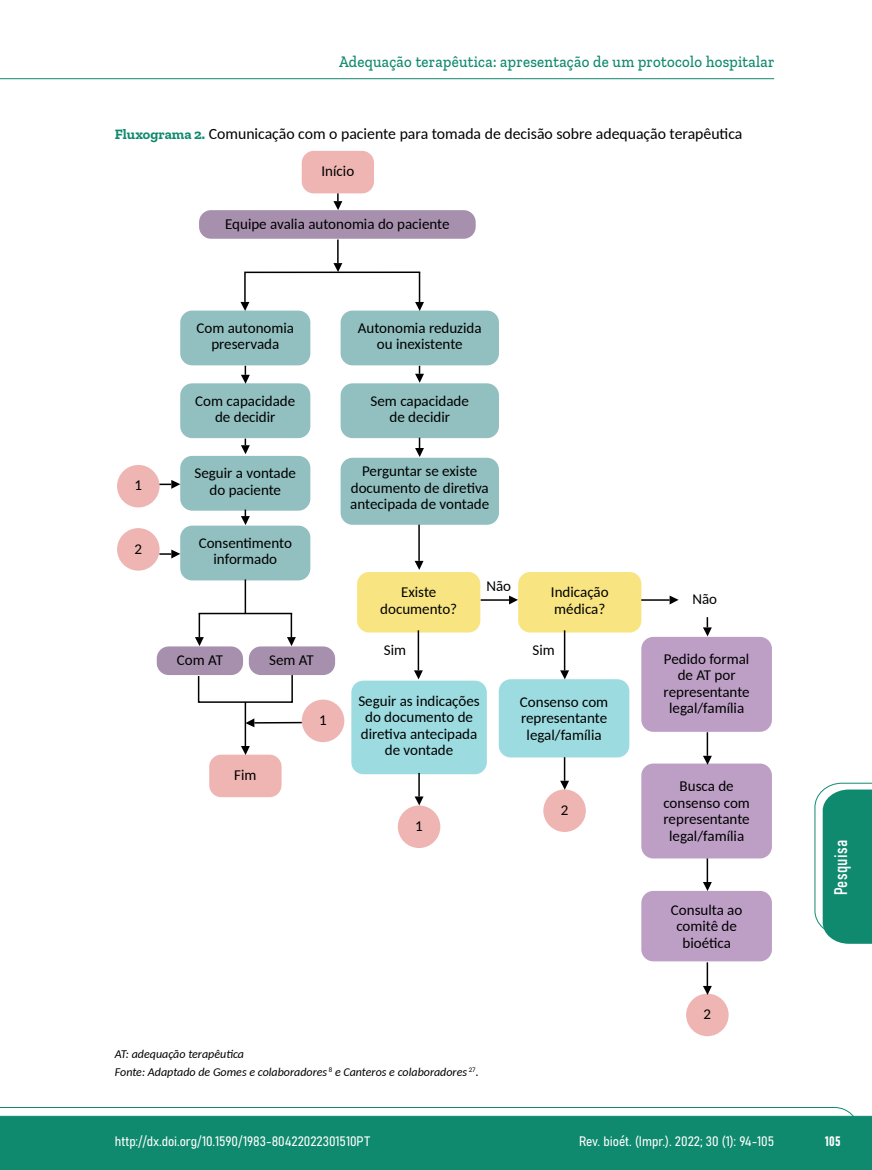
<style>
.page{position:relative;width:872px;height:1170px;background:#fff}
.page>*{position:absolute;margin:0;border:0;box-sizing:border-box;transform-origin:0 0}
.t1{font:18px "Bahnschrift";letter-spacing:.02em;color:#fff}
.t2{font:500 16.5px "Zilla Slab";letter-spacing:.02em;color:#108a6e;scale:.9 1}
.t3{font:15.75px "Carlito";color:#000}
.t4{font:15px/16.5px "Carlito";color:#000;text-align:center}
.t5{font:13.5px "Bahnschrift";color:#fff}
.t6{font:italic 12px/18px "Carlito";color:#000}
.s1{font-family:"Zilla Slab";font-weight:700;font-size:14.25px;color:#108a6e}
</style>
<div class="page">
<svg style="left:0;top:1107px;width:859px;height:62px;background:#2e9880"></svg>
<hr style="left:0;top:78px;width:774px;height:1px;background:#108a6e">
<div style="left:117px;top:465px;width:43px;height:42px;background:#eeb5b2;border-radius:50%"></div>
<div style="left:117px;top:528px;width:43px;height:42px;background:#eeb5b2;border-radius:50%"></div>
<div style="left:302px;top:699px;width:42px;height:43px;background:#eeb5b2;border-radius:50%"></div>
<div style="left:398px;top:805px;width:42px;height:43px;background:#eeb5b2;border-radius:50%"></div>
<div style="left:543px;top:789px;width:43px;height:42px;background:#eeb5b2;border-radius:50%"></div>
<div style="left:686px;top:993px;width:42px;height:43px;background:#eeb5b2;border-radius:50%"></div>
<div style="left:302px;top:151px;width:72px;height:42px;background:#eeb5b2;border-radius:12px"></div>
<div style="left:209px;top:754px;width:72px;height:43px;background:#eeb5b2;border-radius:12px"></div>
<div style="left:199px;top:210px;width:277px;height:29px;background:#a790ae;border-radius:12px"></div>
<div style="left:249px;top:646px;width:86px;height:29px;background:#a790ae;border-radius:12px"></div>
<div style="left:157px;top:646px;width:86px;height:29px;background:#a790ae;border-radius:12px"></div>
<div style="left:340px;top:310px;width:159px;height:55px;background:#92bfbf;border-radius:12px"></div>
<div style="left:180px;top:310px;width:130px;height:55px;background:#92bfbf;border-radius:12px"></div>
<div style="left:180px;top:383px;width:130px;height:55px;background:#92bfbf;border-radius:12px"></div>
<div style="left:180px;top:456px;width:130px;height:54px;background:#92bfbf;border-radius:12px"></div>
<div style="left:180px;top:525px;width:130px;height:55px;background:#92bfbf;border-radius:12px"></div>
<div style="left:340px;top:383px;width:159px;height:55px;background:#92bfbf;border-radius:12px"></div>
<div style="left:340px;top:457px;width:159px;height:67px;background:#92bfbf;border-radius:12px"></div>
<div style="left:351px;top:680px;width:136px;height:94px;background:#9cdbdf;border-radius:12px"></div>
<div style="left:499px;top:679px;width:130px;height:78px;background:#9cdbdf;border-radius:12px"></div>
<div style="left:357px;top:572px;width:123px;height:60px;background:#f8e582;border-radius:12px"></div>
<div style="left:518px;top:572px;width:123px;height:60px;background:#f8e582;border-radius:12px"></div>
<div style="left:641px;top:636px;width:131px;height:95px;background:#bd9fc5;border-radius:12px"></div>
<div style="left:641px;top:763px;width:131px;height:95px;background:#bd9fc5;border-radius:12px"></div>
<div style="left:641px;top:890px;width:131px;height:71px;background:#bd9fc5;border-radius:12px"></div>
<svg style="left:241px;top:366px;width:9px;height:18px"></svg>
<svg style="left:333px;top:193px;width:9px;height:17px"></svg>
<svg style="left:240px;top:263px;width:184px;height:48px"></svg>
<hr style="left:337px;top:239px;width:2px;height:24px;background:#000">
<svg style="left:415px;top:366px;width:9px;height:17px"></svg>
<svg style="left:241px;top:438px;width:9px;height:16px"></svg>
<svg style="left:241px;top:509px;width:9px;height:16px"></svg>
<svg style="left:241px;top:746px;width:9px;height:9px"></svg>
<hr style="left:245px;top:702px;width:1px;height:44px;background:#000">
<svg style="left:415px;top:437px;width:9px;height:20px"></svg>
<svg style="left:414px;top:561px;width:9px;height:9px"></svg>
<hr style="left:418px;top:524px;width:2px;height:37px;background:#000">
<svg style="left:414px;top:670px;width:9px;height:9px"></svg>
<hr style="left:417px;top:630px;width:2px;height:40px;background:#000">
<svg style="left:560px;top:670px;width:9px;height:9px"></svg>
<hr style="left:564px;top:630px;width:1px;height:40px;background:#000">
<svg style="left:703px;top:617px;width:9px;height:19px"></svg>
<svg style="left:703px;top:755px;width:9px;height:9px"></svg>
<hr style="left:706px;top:732px;width:2px;height:23px;background:#000">
<svg style="left:703px;top:881px;width:9px;height:9px"></svg>
<hr style="left:706px;top:858px;width:2px;height:23px;background:#000">
<svg style="left:703px;top:985px;width:9px;height:9px"></svg>
<hr style="left:706px;top:962px;width:2px;height:23px;background:#000">
<svg style="left:560px;top:757px;width:9px;height:32px"></svg>
<svg style="left:414px;top:796px;width:9px;height:9px"></svg>
<hr style="left:418px;top:772px;width:2px;height:24px;background:#000">
<svg style="left:159px;top:480px;width:21px;height:9px"></svg>
<svg style="left:159px;top:549px;width:21px;height:9px"></svg>
<svg style="left:246px;top:718px;width:8px;height:9px"></svg>
<hr style="left:254px;top:721px;width:48px;height:2px;background:#000">
<svg style="left:481px;top:595px;width:37px;height:9px"></svg>
<svg style="left:641px;top:595px;width:37px;height:9px"></svg>
<svg style="left:287px;top:613px;width:9px;height:33px"></svg>
<svg style="left:195px;top:613px;width:9px;height:33px"></svg>
<hr style="left:245px;top:579px;width:1px;height:34px;background:#000">
<hr style="left:199px;top:612px;width:93px;height:2px;background:#000">
<svg style="left:197px;top:673px;width:96px;height:30px"></svg>
<svg style="left:814px;top:782px;width:58px;height:161px"></svg>
<p class="t2" style="left:339px;top:53px;width:485px">Adequação terapêutica: apresentação de um protocolo hospitalar</p>
<p class="t3" style="left:115px;top:123px;width:629px"><span class="s1">Fluxograma 2.</span> Comunicação com o paciente para tomada de decisão sobre adequação terapêutica</p>
<p class="t4" style="left:321px;top:162px;width:34px">Início</p>
<p class="t4" style="left:225px;top:215px;width:226px">Equipe avalia autonomia do paciente</p>
<p class="t4" style="left:134px;top:476px;width:9px">1</p>
<p class="t4" style="left:134px;top:539px;width:9px">2</p>
<p class="t4" style="left:196px;top:319px;width:99px">Com autonomia preservada</p>
<p class="t4" style="left:195px;top:391px;width:101px">Com capacidade de decidir</p>
<p class="t4" style="left:194px;top:464px;width:103px">Seguir a vontade do paciente</p>
<p class="t4" style="left:199px;top:534px;width:95px">Consentimento informado</p>
<p class="t4" style="left:177px;top:651px;width:48px">Com AT</p>
<p class="t4" style="left:269px;top:651px;width:46px">Sem AT</p>
<p class="t4" style="left:234px;top:766px;width:24px">Fim</p>
<p class="t4" style="left:319px;top:711px;width:9px">1</p>
<p class="t4" style="left:358px;top:319px;width:125px">Autonomia reduzida ou inexistente</p>
<p class="t4" style="left:370px;top:392px;width:100px">Sem capacidade de decidir</p>
<p class="t4" style="left:350px;top:462px;width:140px">Perguntar se existe documento de diretiva antecipada de vontade</p>
<p class="t4" style="left:486px;top:576px;width:26px">Não</p>
<p class="t4" style="left:380px;top:583px;width:78px">Existe documento?</p>
<p class="t4" style="left:551px;top:583px;width:59px;text-align:left">Indicação médica?</p>
<p class="t4" style="left:384px;top:640px;width:24px">Sim</p>
<p class="t4" style="left:532px;top:640px;width:24px">Sim</p>
<p class="t4" style="left:358px;top:691px;width:123px">Seguir as indicações do documento de diretiva antecipada de vontade</p>
<p class="t4" style="left:520px;top:692px;width:90px">Consenso com representante legal/família</p>
<p class="t4" style="left:415px;top:817px;width:9px">1</p>
<p class="t4" style="left:561px;top:801px;width:9px">2</p>
<p class="t6" style="left:115px;top:1044px;width:365px">AT: adequação terapêutica<br>Fonte: Adaptado de Gomes e colaboradores <sup>8</sup> e Canteros e colaboradores <sup>27</sup>.</p>
<p class="t4" style="left:692px;top:590px;width:26px">Não</p>
<p class="t4" style="left:663px;top:649px;width:88px">Pedido formal de AT por representante legal/família</p>
<p class="t4" style="left:663px;top:777px;width:88px">Busca de consenso com representante legal/família</p>
<p class="t4" style="left:671px;top:900px;width:73px">Consulta ao comitê de bioética</p>
<p class="t4" style="left:703px;top:1005px;width:9px">2</p>
<p class="t1" style="left:827px;top:895px;width:57px;rotate:-90deg">Pesquisa</p>
<p class="t5" style="left:115px;top:1131px;width:257px">http://dx.doi.org/10.1590/1983-80422022301510PT</p>
<p class="t5" style="left:579px;top:1131px;width:196px">Rev. bioét. (Impr.). 2022; 30 (1): 94-105</p>
<p class="t5" style="left:825px;top:1130px;width:17px">105</p>
</div>
